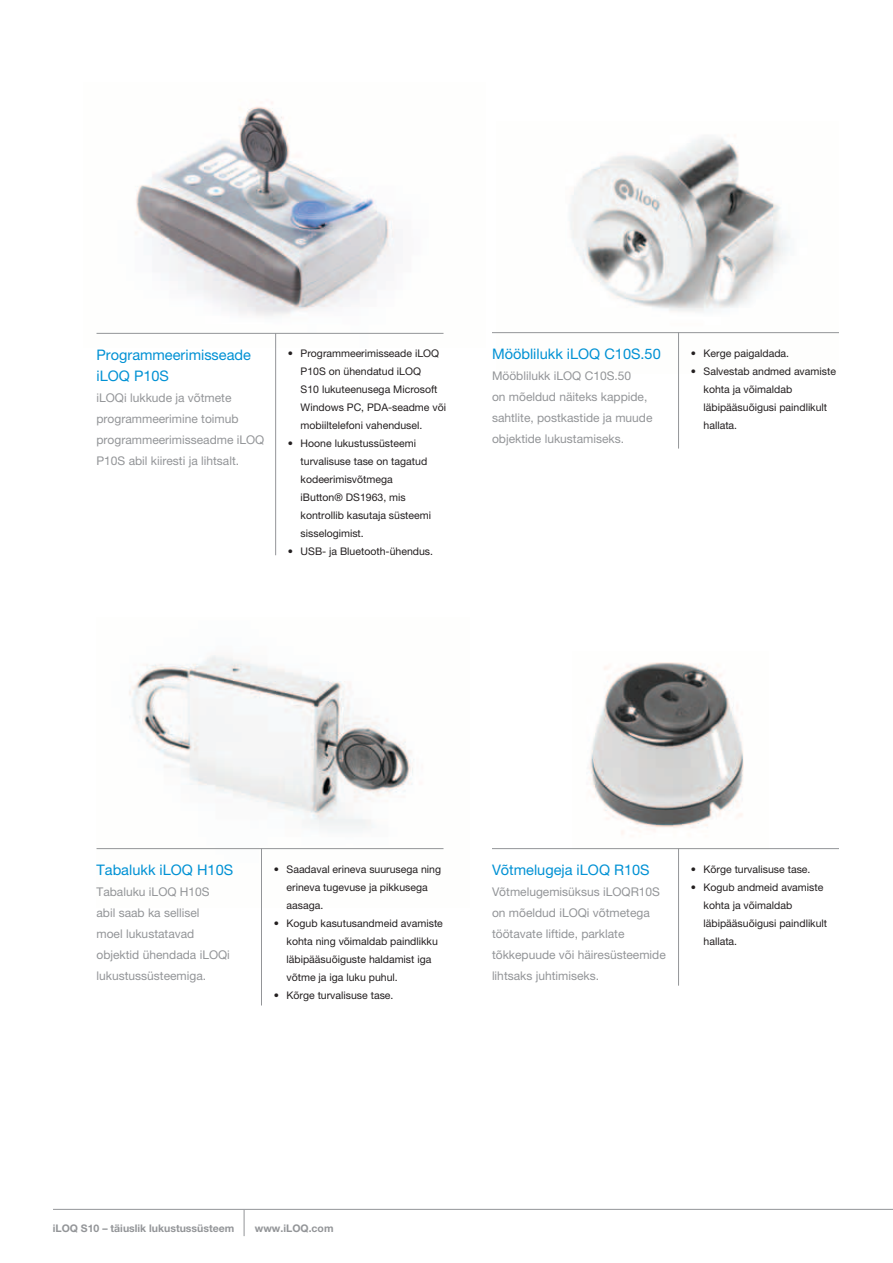
<style>
.page{position:relative;width:893px;height:1263px;background:#fff}
.page>*{position:absolute;margin:0;border:0;box-sizing:border-box;transform-origin:0 0}
.t1{font:14.55px/21px "Helvetica Neue LT Pro";color:#0091d4}
.t2{font:12px/21px "Helvetica Neue LT Pro";color:#939598}
.t3{font:10.5px/18px "Helvetica Neue LT Pro";color:#231f20}
.t4{font:700 10.5px "Helvetica Neue LT Pro";color:#939598}
</style>
<div class="page">
<hr style="left:53px;top:1209px;width:840px;height:1px;background:#939598">
<svg style="left:244px;top:1210px;width:1px;height:26px"></svg>
<img style="left:496px;top:135px;width:343px;height:199px">
<hr style="left:492px;top:332px;width:347px;height:1px;background:#939598">
<hr style="left:678px;top:332px;width:1px;height:117px;background:#939598">
<img style="left:589px;top:662px;width:155px;height:173px">
<hr style="left:492px;top:848px;width:347px;height:1px;background:#939598">
<hr style="left:678px;top:848px;width:1px;height:138px;background:#939598">
<img style="left:96px;top:655px;width:348px;height:195px">
<hr style="left:97px;top:848px;width:346px;height:1px;background:#939598">
<hr style="left:261px;top:849px;width:1px;height:156px;background:#939598">
<img style="left:96px;top:102px;width:348px;height:246px">
<hr style="left:97px;top:333px;width:346px;height:1px;background:#939598">
<hr style="left:275px;top:333px;width:1px;height:222px;background:#939598">
<h1 class="t1" style="left:97px;top:344px;width:156px">Programmeerimisseade iLOQ P10S</h1>
<p class="t2" style="left:97px;top:387px;width:169px">iLOQi lukkude ja võtmete programmeerimine toimub programmeerimisseadme iLOQ<br>P10S abil kiiresti ja lihtsalt.</p>
<p class="t3" style="left:301px;top:344px;width:147px;text-indent:-13px">• Programmeerimisseade iLOQ<br>P10S on ühendatud iLOQ<br>S10 lukuteenusega Microsoft<br>Windows PC, PDA-seadme või mobiiltelefoni vahendusel.</p>
<p class="t3" style="left:301px;top:434px;width:132px;text-indent:-13px">• Hoone lukustussüsteemi turvalisuse tase on tagatud kodeerimisvõtmega iButton® DS1963, mis kontrollib kasutaja süsteemi sisselogimist.</p>
<p class="t3" style="left:288px;top:542px;width:147px">• USB- ja Bluetooth-ühendus.</p>
<h1 class="t1" style="left:492px;top:344px;width:170px">Mööblilukk iLOQ C10S.50</h1>
<p class="t2" style="left:492px;top:365px;width:162px">Mööblilukk iLOQ C10S.50<br>on mõeldud näiteks kappide, sahtlite, postkastide ja muude objektide lukustamiseks.</p>
<p class="t3" style="left:691px;top:344px;width:100px">• Kerge paigaldada.</p>
<p class="t3" style="left:703px;top:362px;width:134px;text-indent:-13px">• Salvestab andmed avamiste kohta ja võimaldab läbipääsuõigusi paindlikult hallata.</p>
<h1 class="t1" style="left:97px;top:859px;width:138px">Tabalukk iLOQ H10S</h1>
<p class="t2" style="left:97px;top:881px;width:135px">Tabaluku iLOQ H10S abil saab ka sellisel<br>moel lukustatavad objektid ühendada iLOQi lukustussüsteemiga.</p>
<p class="t3" style="left:287px;top:860px;width:156px;text-indent:-13px">• Saadaval erineva suurusega ning erineva tugevuse ja pikkusega aasaga.</p>
<p class="t3" style="left:287px;top:914px;width:158px;text-indent:-13px">• Kogub kasutusandmeid avamiste kohta ning võimaldab paindlikku läbipääsuõiguste haldamist iga võtme ja iga luku puhul.</p>
<p class="t3" style="left:274px;top:986px;width:121px">• Kõrge turvalisuse tase.</p>
<h1 class="t1" style="left:492px;top:859px;width:159px">Võtmelugeja iLOQ R10S</h1>
<p class="t2" style="left:492px;top:881px;width:175px">Võtmelugemisüksus iLOQR10S on mõeldud iLOQi võtmetega töötavate liftide, parklate tõkkepuude või häiresüsteemide lihtsaks juhtimiseks.</p>
<p class="t3" style="left:691px;top:860px;width:121px">• Kõrge turvalisuse tase.</p>
<p class="t3" style="left:703px;top:878px;width:125px;text-indent:-13px">• Kogub andmeid avamiste kohta ja võimaldab läbipääsuõigusi paindlikult hallata.</p>
<p class="t4" style="left:53px;top:1222px;width:183px">iLOQ S10 – täiuslik lukustussüsteem</p>
<p class="t4" style="left:255px;top:1222px;width:80px">www.iLOQ.com</p>
</div>
